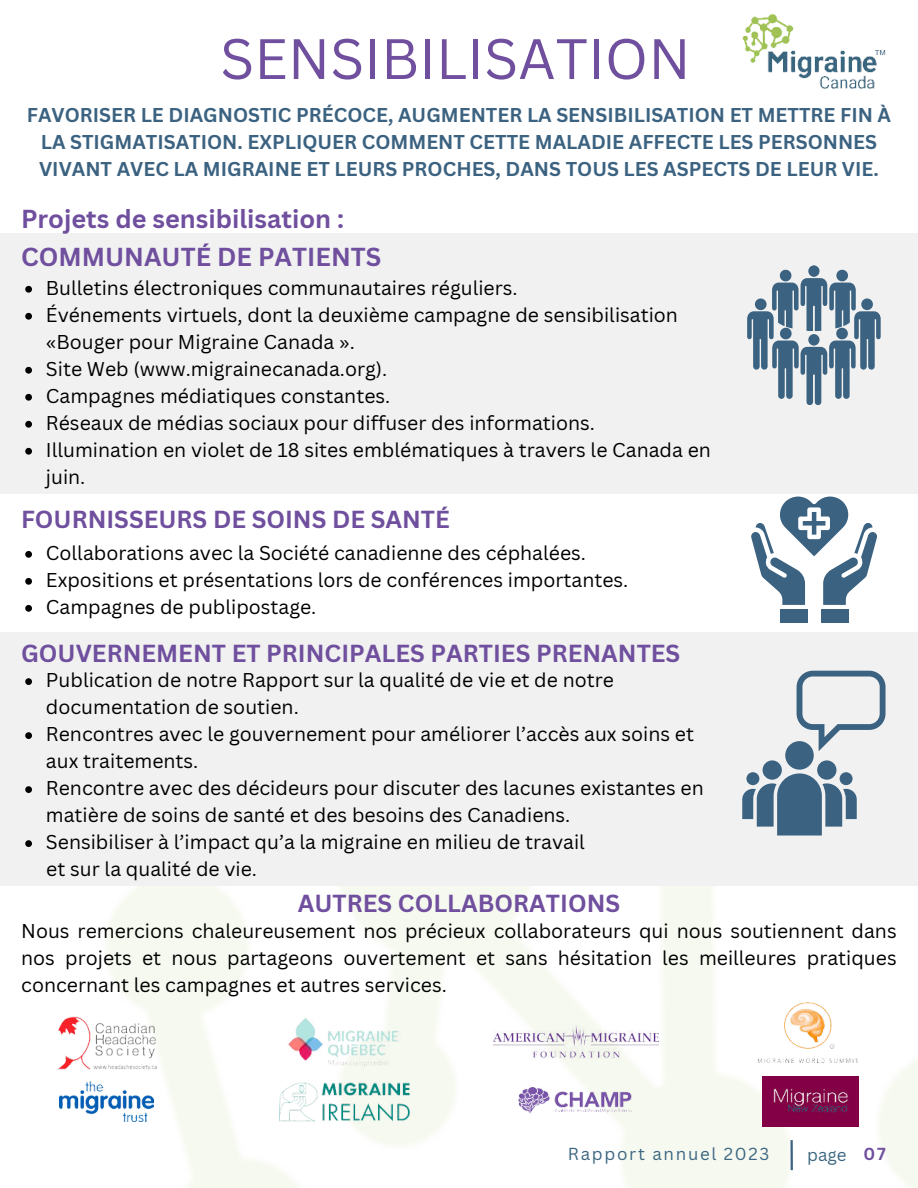
<style>
.page{position:relative;width:918px;height:1188px;background:#fff}
.page>*{position:absolute;margin:0;border:0;box-sizing:border-box;transform-origin:0 0}
.t1{font:55.65px "Canva Sans";color:#6f4f9e}
.t2{font:700 25.35px "Canva Sans";color:#6f4f9e}
.t3{font:700 24px "Canva Sans";color:#6f4f9e}
.t4{font:19.5px/27px "Canva Sans";color:#000}
.t5{font:700 19.5px/27px "Canva Sans";color:#3b6280;text-align:center}
.t6{font:16.95px "Canva Sans";letter-spacing:.1em;color:#3c6681}
.s1{font-weight:700;color:#6f4f9e}
</style>
<div class="page">
<img style="left:106px;top:886px;width:812px;height:302px">
<img style="left:742px;top:14px;width:144px;height:75px">
<div style="left:0;top:233px;width:918px;height:260px;background:#f1f1f1"></div>
<div style="left:0;top:632px;width:918px;height:254px;background:#f1f1f1"></div>
<img style="left:60px;top:1081px;width:93px;height:41px">
<img style="left:517px;top:1085px;width:118px;height:33px">
<img style="left:279px;top:1080px;width:135px;height:46px">
<img style="left:762px;top:1077px;width:96px;height:49px">
<img style="left:58px;top:1014px;width:103px;height:59px">
<img style="left:270px;top:1014px;width:153px;height:60px">
<img style="left:493px;top:1024px;width:166px;height:39px">
<img style="left:742px;top:1002px;width:131px;height:61px">
<div style="left:821px;top:609px;width:27px;height:14px;background:#3b6280"></div>
<div style="left:780px;top:609px;width:27px;height:14px;background:#3b6280"></div>
<svg style="left:751px;top:497px;width:126px;height:108px"></svg>
<div style="left:817px;top:760px;width:19px;height:20px;background:#3b6280;border-radius:50%"></div>
<div style="left:763px;top:760px;width:19px;height:20px;background:#3b6280;border-radius:50%"></div>
<div style="left:785px;top:741px;width:29px;height:29px;background:#3b6280;border-radius:50%"></div>
<svg style="left:742px;top:773px;width:115px;height:63px"></svg>
<svg style="left:797px;top:671px;width:89px;height:80px"></svg>
<svg style="left:808px;top:265px;width:12px;height:12px"></svg>
<svg style="left:747px;top:270px;width:134px;height:135px"></svg>
<svg style="left:25px;top:551px;width:7px;height:7px"></svg>
<svg style="left:25px;top:578px;width:7px;height:7px"></svg>
<svg style="left:25px;top:605px;width:7px;height:7px"></svg>
<svg style="left:25px;top:678px;width:7px;height:7px"></svg>
<svg style="left:25px;top:732px;width:7px;height:7px"></svg>
<svg style="left:25px;top:786px;width:7px;height:7px"></svg>
<svg style="left:25px;top:840px;width:7px;height:7px"></svg>
<svg style="left:25px;top:286px;width:7px;height:7px"></svg>
<svg style="left:25px;top:313px;width:7px;height:7px"></svg>
<svg style="left:25px;top:367px;width:7px;height:7px"></svg>
<svg style="left:25px;top:394px;width:7px;height:7px"></svg>
<svg style="left:25px;top:421px;width:7px;height:7px"></svg>
<svg style="left:25px;top:448px;width:7px;height:7px"></svg>
<hr style="left:790px;top:1140px;width:3px;height:30px;background:#3b6280">
<h1 class="t1" style="left:220px;top:26px;width:472px">SENSIBILISATION</h1>
<p class="t5" style="left:27px;top:101px;width:866px">FAVORISER LE DIAGNOSTIC PRÉCOCE, AUGMENTER LA SENSIBILISATION ET METTRE FIN À<br>LA STIGMATISATION. EXPLIQUER COMMENT CETTE MALADIE AFFECTE LES PERSONNES<br>VIVANT AVEC LA MIGRAINE ET LEURS PROCHES, DANS TOUS LES ASPECTS DE LEUR VIE.</p>
<p class="t2" style="left:21px;top:203px;width:325px">Projets de sensibilisation :</p>
<p class="t2" style="left:21px;top:242px;width:362px">COMMUNAUTÉ DE PATIENTS</p>
<p class="t4" style="left:46px;top:274px;width:667px">Bulletins électroniques communautaires réguliers.<br>Événements virtuels, dont la deuxième campagne de sensibilisation «Bouger pour Migraine Canada ».<br>Site Web (www.migrainecanada.org).<br>Campagnes médiatiques constantes.<br>Réseaux de médias sociaux pour diffuser des informations.<br>Illumination en violet de 18 sites emblématiques à travers le Canada en juin.</p>
<p class="t3" style="left:21px;top:505px;width:430px">FOURNISSEURS DE SOINS DE SANTÉ</p>
<p class="t4" style="left:46px;top:539px;width:584px">Collaborations avec la Société canadienne des céphalées.<br>Expositions et présentations lors de conférences importantes.<br>Campagnes de publipostage.</p>
<p class="t3" style="left:21px;top:639px;width:661px">GOUVERNEMENT ET PRINCIPALES PARTIES PRENANTES</p>
<p class="t4" style="left:46px;top:667px;width:659px">Publication de notre Rapport sur la qualité de vie et de notre documentation de soutien.<br>Rencontres avec le gouvernement pour améliorer l’accès aux soins et aux traitements.<br>Rencontre avec des décideurs pour discuter des lacunes existantes en matière de soins de santé et des besoins des Canadiens.<br>Sensibiliser à l’impact qu’a la migraine en milieu de travail<br>et sur la qualité de vie.</p>
<p class="t3" style="left:298px;top:889px;width:324px">AUTRES COLLABORATIONS</p>
<p class="t4" style="left:21px;top:917px;width:877px;text-align:justify">Nous remercions chaleureusement nos précieux collaborateurs qui nous soutiennent dans nos projets et nous partageons ouvertement et sans hésitation les meilleures pratiques concernant les campagnes et autres services.</p>
<p class="t6" style="left:568px;top:1144px;width:203px">Rapport annuel 2023</p>
<p class="t6" style="left:807px;top:1145px;width:80px">page <span class="s1">07</span></p>
</div>
